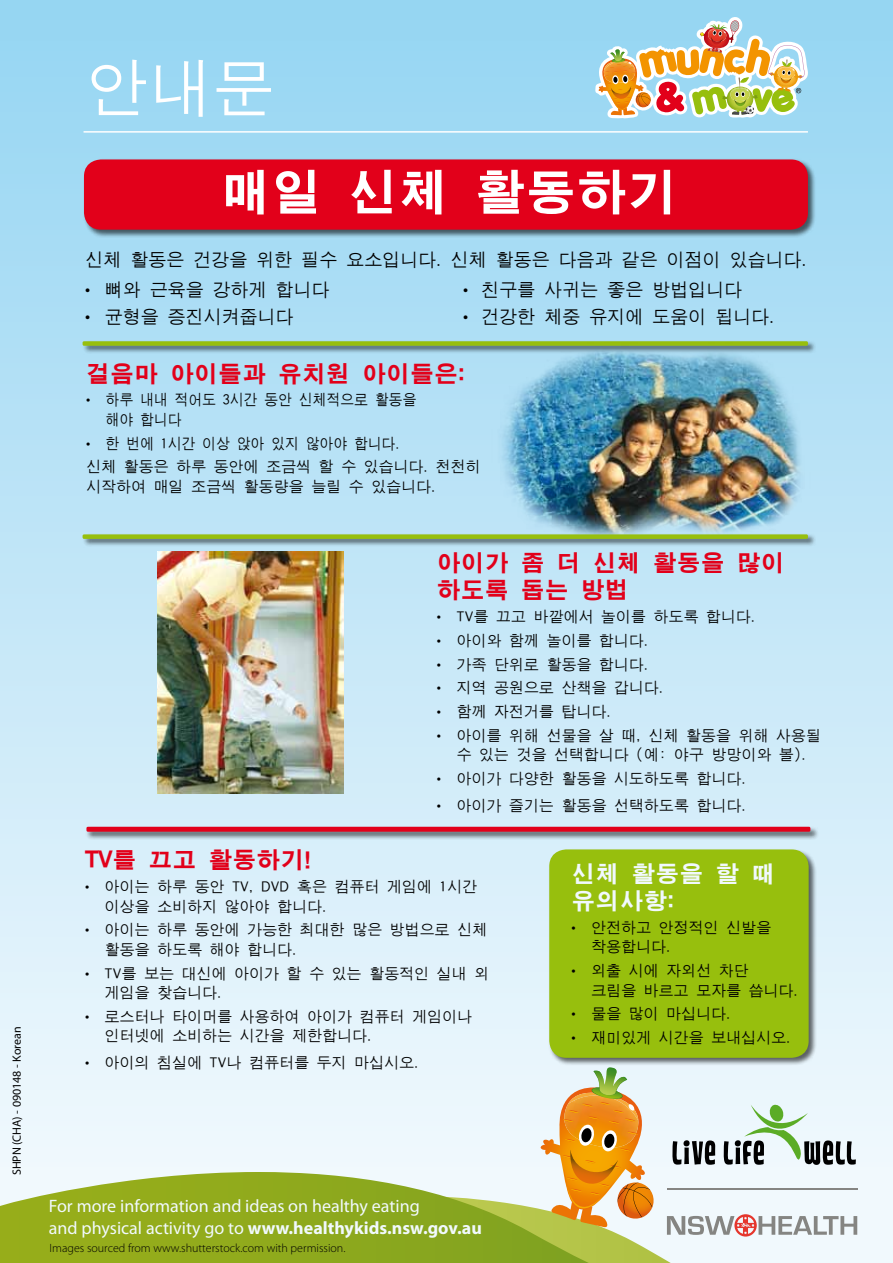
<style>
.page{position:relative;width:893px;height:1263px;background:#fff}
.page>*{position:absolute;margin:0;border:0;box-sizing:border-box;transform-origin:0 0}
.t1{font:63px "J Cmg J";color:#fff}
.t2{font:50.85px "JC Nbg K";color:#fff}
.t3{font:24px/27px "JC Nbg K";color:#e2001a}
.t4{font:24px/27px "JC Nbg K";color:#f1f9fd}
.t5{font:18px/22.5px "Myriad Pro";color:#f1f9fd}
.t6{font:18px "J Cmg J";color:#000}
.t7{font:15px/19.5px "J Cmg J";color:#000}
.t8{font:15px/19.5px "J Cmg J";color:#000;scale:.92 1}
.t9{font:300 12px "Myriad Pro";color:#000}
.t10{font:12px "Myriad Pro";color:#000}
.s1{font-family:"Myriad Pro"}
.s2{font-weight:700}
</style>
<div class="page">
<div style="left:0;top:0;width:893px;height:1263px;background:linear-gradient(to bottom,#95d5f2,#f7fbfe)"></div>
<svg style="left:0;top:1172px;width:311px;height:91px"></svg>
<hr style="left:84px;top:131px;width:724px;height:2px;background:#fff">
<div style="left:82px;top:340px;width:734px;height:14px;background:#000;opacity:.6"></div>
<div style="left:83px;top:341px;width:725px;height:5px;background:#97bf0d;border-radius:2px"></div>
<div style="left:548px;top:848px;width:269px;height:218px;background:#000;opacity:.6"></div>
<div style="left:549px;top:849px;width:260px;height:209px;background:#97bf0d;border-radius:17px"></div>
<svg style="left:595px;top:17px;width:213px;height:101px"></svg>
<div style="left:83px;top:159px;width:734px;height:79px;background:#000;opacity:.6"></div>
<div style="left:84px;top:159px;width:724px;height:71px;background:#e2001a;border-radius:17px"></div>
<div style="left:86px;top:826px;width:733px;height:14px;background:#000;opacity:.6"></div>
<div style="left:86px;top:827px;width:724px;height:5px;background:#e2001a;border-radius:2px"></div>
<img style="left:474px;top:325px;width:351px;height:226px">
<div style="left:82px;top:534px;width:734px;height:14px;background:#000;opacity:.6"></div>
<div style="left:83px;top:534px;width:725px;height:5px;background:#97bf0d;border-radius:2px"></div>
<img style="left:157px;top:552px;width:187px;height:241px">
<svg style="left:311px;top:1067px;width:546px;height:196px"></svg>
<p class="t10" style="left:9px;top:1175px;width:151px;rotate:-90deg">SHPN (CHA) - 090148 - Korean</p>
<h1 class="t1" style="left:85px;top:56px;width:191px">안내문</h1>
<h2 class="t2" style="left:221px;top:167px;width:459px">매일 신체 활동하기</h2>
<p class="t6" style="left:85px;top:251px;width:723px">신체 활동은 건강을 위한 필수 요소입니다. 신체 활동은 다음과 같은 이점이 있습니다.</p>
<p class="t6" style="left:85px;top:281px;width:246px"><span class="s1">•</span> 뼈와 근육을 강하게 합니다</p>
<p class="t6" style="left:463px;top:281px;width:280px"><span class="s1">•</span> 친구를 사귀는 좋은 방법입니다</p>
<p class="t6" style="left:85px;top:308px;width:210px"><span class="s1">•</span> 균형을 증진시켜줍니다</p>
<p class="t6" style="left:463px;top:308px;width:313px"><span class="s1">•</span> 건강한 체중 유지에 도움이 됩니다.</p>
<h3 class="t3" style="left:86px;top:360px;width:380px">걸음마 아이들과 유치원 아이들은:</h3>
<p class="t8" style="left:106px;top:390px;width:339px;text-indent:-20px"><span class="s1">•</span> 하루 내내 적어도 3시간 동안 신체적으로 활동을 해야 합니다</p>
<p class="t8" style="left:86px;top:431px;width:430px;line-height:23.7px"><span class="s1">•</span> 한 번에 1시간 이상 앉아 있지 않아야 합니다.<br>신체 활동은 하루 동안에 조금씩 할 수 있습니다. 천천히</p>
<p class="t7" style="left:86px;top:477px;width:351px">시작하여 매일 조금씩 활동량을 늘릴 수 있습니다.</p>
<h3 class="t3" style="left:437px;top:550px;width:349px">아이가 좀 더 신체 활동을 많이 하도록 돕는 방법</h3>
<p class="t7" style="left:437px;top:607px;width:320px"><span class="s1">•</span> TV를 끄고 바깥에서 놀이를 하도록 합니다.</p>
<p class="t7" style="left:437px;top:631px;width:213px"><span class="s1">•</span> 아이와 함께 놀이를 합니다.</p>
<p class="t7" style="left:437px;top:655px;width:213px"><span class="s1">•</span> 가족 단위로 활동을 합니다.</p>
<p class="t7" style="left:437px;top:678px;width:228px"><span class="s1">•</span> 지역 공원으로 산책을 갑니다.</p>
<p class="t7" style="left:437px;top:702px;width:175px"><span class="s1">•</span> 함께 자전거를 탑니다.</p>
<p class="t7" style="left:437px;top:726px;width:385px;text-align:center"><span class="s1">•</span> 아이를 위해 선물을 살 때, 신체 활동을 위해 사용될 수 있는 것을 선택합니다 (예: 야구 방망이와 볼).</p>
<p class="t7" style="left:437px;top:769px;width:310px"><span class="s1">•</span> 아이가 다양한 활동을 시도하도록 합니다.</p>
<p class="t7" style="left:437px;top:796px;width:310px"><span class="s1">•</span> 아이가 즐기는 활동을 선택하도록 합니다.</p>
<h3 class="t3" style="left:85px;top:847px;width:227px">TV를 끄고 활동하기!</h3>
<p class="t7" style="left:105px;top:877px;width:374px;text-indent:-20px"><span class="s1">•</span> 아이는 하루 동안 TV, DVD 혹은 컴퓨터 게임에 1시간 이상을 소비하지 않아야 합니다.</p>
<p class="t7" style="left:105px;top:920px;width:384px;text-indent:-20px"><span class="s1">•</span> 아이는 하루 동안에 가능한 최대한 많은 방법으로 신체 활동을 하도록 해야 합니다.</p>
<p class="t7" style="left:105px;top:964px;width:386px;text-indent:-20px"><span class="s1">•</span> TV를 보는 대신에 아이가 할 수 있는 활동적인 실내 외 게임을 찾습니다.</p>
<p class="t7" style="left:105px;top:1007px;width:369px;text-indent:-20px"><span class="s1">•</span> 로스터나 타이머를 사용하여 아이가 컴퓨터 게임이나 인터넷에 소비하는 시간을 제한합니다.</p>
<p class="t7" style="left:85px;top:1053px;width:335px"><span class="s1">•</span> 아이의 침실에 TV나 컴퓨터를 두지 마십시오.</p>
<p class="t5" style="left:49px;top:1194px;width:434px">For more information and ideas on healthy eating<br>and physical activity go to <span class="s2">www.healthykids.nsw.gov.au</span></p>
<p class="t9" style="left:50px;top:1241px;width:297px">Images sourced from www.shutterstock.com with permission.</p>
<h3 class="t4" style="left:572px;top:861px;width:205px">신체 활동을 할 때 유의사항:</h3>
<p class="t7" style="left:591px;top:918px;width:181px;text-indent:-20px"><span class="s1">•</span> 안전하고 안정적인 신발을 착용합니다.</p>
<p class="t7" style="left:591px;top:961px;width:208px;text-indent:-20px"><span class="s1">•</span> 외출 시에 자외선 차단<br>크림을 바르고 모자를 씁니다.</p>
<p class="t7" style="left:572px;top:1004px;width:160px"><span class="s1">•</span> 물을 많이 마십니다.</p>
<p class="t7" style="left:572px;top:1028px;width:220px"><span class="s1">•</span> 재미있게 시간을 보내십시오.</p>
</div>
